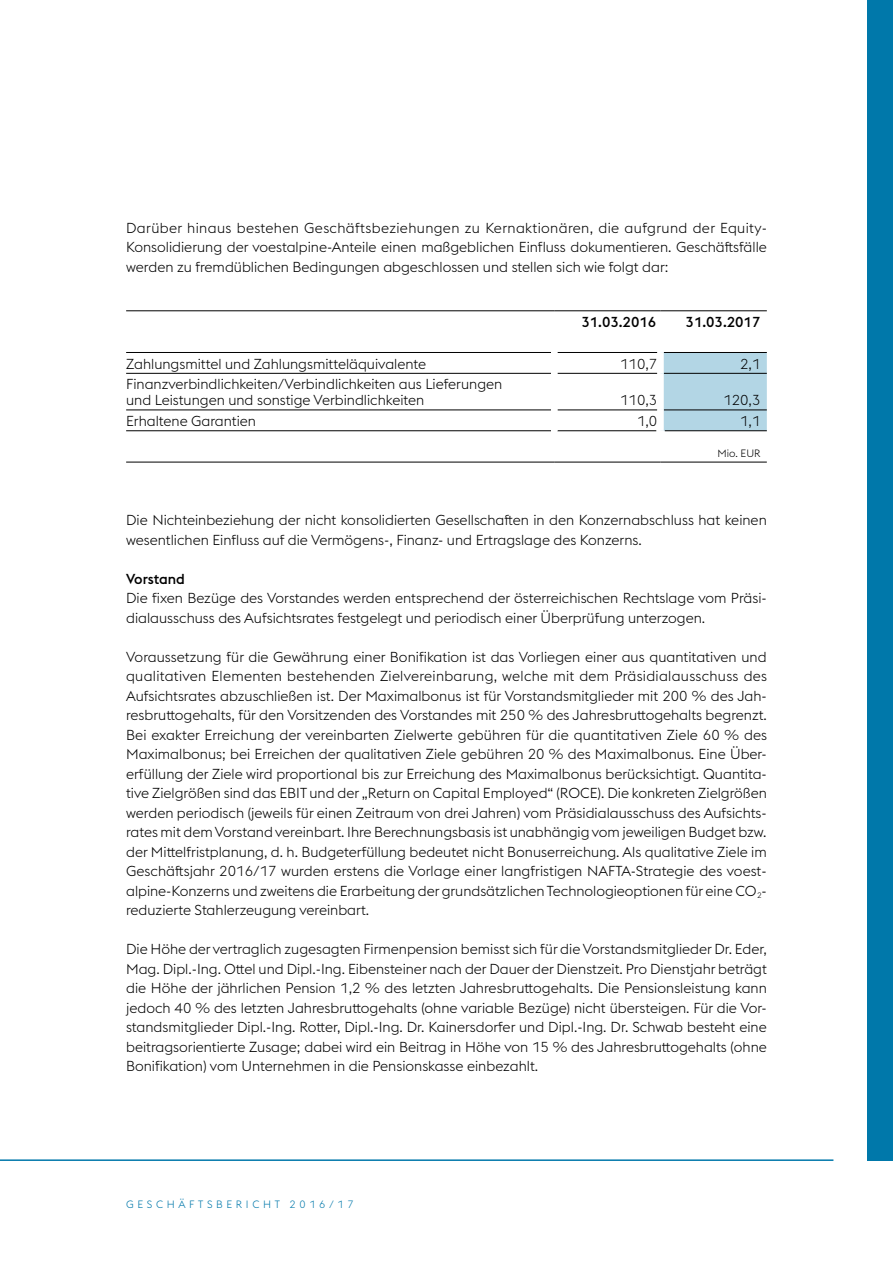
<style>
.page{position:relative;width:893px;height:1263px;background:#fff}
.page>*{position:absolute;margin:0;border:0;box-sizing:border-box;transform-origin:0 0}
.t1{font:300 14.25px/19.5px "voestalpine";color:#000}
.t2{font:500 14.25px "voestalpine";color:#000}
.t3{font:300 10.5px "voestalpine";letter-spacing:.35em;color:#0078aa}
.t4{font:300 10.5px "voestalpine";color:#000}
</style>
<div class="page">
<div style="left:867px;top:0;width:26px;height:1161px;background:#0078aa"></div>
<hr style="left:0;top:1159px;width:833px;height:2px;background:#0078aa">
<div style="left:664px;top:353px;width:103px;height:78px;background:#b3d6e5"></div>
<hr style="left:126px;top:311px;width:428px;height:1px;background:#000">
<hr style="left:554px;top:311px;width:106px;height:1px;background:#000">
<hr style="left:660px;top:311px;width:107px;height:1px;background:#000">
<hr style="left:126px;top:352px;width:425px;height:1px;background:#000">
<hr style="left:557px;top:352px;width:100px;height:1px;background:#000">
<hr style="left:664px;top:352px;width:103px;height:1px;background:#000">
<hr style="left:126px;top:373px;width:425px;height:1px;background:#000">
<hr style="left:557px;top:373px;width:100px;height:1px;background:#000">
<hr style="left:664px;top:373px;width:103px;height:1px;background:#000">
<hr style="left:126px;top:462px;width:428px;height:1px;background:#000">
<hr style="left:554px;top:462px;width:106px;height:1px;background:#000">
<hr style="left:660px;top:462px;width:107px;height:1px;background:#000">
<hr style="left:126px;top:410px;width:425px;height:1px;background:#000">
<hr style="left:557px;top:410px;width:100px;height:1px;background:#000">
<hr style="left:664px;top:410px;width:103px;height:1px;background:#000">
<hr style="left:126px;top:430px;width:425px;height:1px;background:#000">
<hr style="left:557px;top:430px;width:99px;height:1px;background:#000">
<hr style="left:665px;top:430px;width:102px;height:1px;background:#000">
<p class="t1" style="left:126px;top:218px;width:642px;text-align:justify">Darüber hinaus bestehen Geschäftsbeziehungen zu Kernaktionären, die aufgrund der Equity-Konsolidierung der voestalpine-Anteile einen maßgeblichen Einfluss dokumentieren. Geschäftsfälle werden zu fremdüblichen Bedingungen abgeschlossen und stellen sich wie folgt dar:</p>
<p class="t2" style="left:581px;top:313px;width:76px">31.03.2016</p>
<p class="t2" style="left:686px;top:313px;width:76px">31.03.2017</p>
<p class="t1" style="left:126px;top:354px;width:302px">Zahlungsmittel und Zahlungsmitteläquivalente</p>
<p class="t1" style="left:620px;top:354px;width:39px">110,7</p>
<p class="t1" style="left:740px;top:354px;width:22px">2,1</p>
<p class="t1" style="left:126px;top:377px;width:378px;line-height:15.8px">Finanzverbindlichkeiten/Verbindlichkeiten aus Lieferungen und Leistungen und sonstige Verbindlichkeiten</p>
<p class="t1" style="left:620px;top:390px;width:39px">110,3</p>
<p class="t1" style="left:723px;top:390px;width:39px">120,3</p>
<p class="t1" style="left:126px;top:411px;width:131px">Erhaltene Garantien</p>
<p class="t1" style="left:637px;top:411px;width:22px">1,0</p>
<p class="t1" style="left:740px;top:411px;width:22px">1,1</p>
<p class="t4" style="left:718px;top:448px;width:44px">Mio. EUR</p>
<p class="t1" style="left:126px;top:510px;width:642px">Die Nichteinbeziehung der nicht konsolidierten Gesellschaften in den Konzernabschluss hat keinen wesentlichen Einfluss auf die Vermögens-, Finanz- und Ertragslage des Konzerns.</p>
<p class="t2" style="left:126px;top:570px;width:60px">Vorstand</p>
<p class="t1" style="left:126px;top:588px;width:640px">Die fixen Bezüge des Vorstandes werden entsprechend der österreichischen Rechtslage vom Präsi&shy;dialausschuss des Aufsichtsrates festgelegt und periodisch einer Überprüfung unterzogen.</p>
<p class="t1" style="left:126px;top:647px;width:642px">Voraussetzung für die Gewährung einer Bonifikation ist das Vorliegen einer aus quantitativen und qualitativen Elementen bestehenden Zielvereinbarung, welche mit dem Präsidialausschuss des Aufsichtsrates abzuschließen ist. Der Maximalbonus ist für Vorstandsmitglieder mit 200 % des Jah&shy;resbruttogehalts, für den Vorsitzenden des Vorstandes mit 250 % des Jahresbruttogehalts begrenzt.<br>Bei exakter Erreichung der vereinbarten Zielwerte gebühren für die quantitativen Ziele 60 % des Maximalbonus; bei Erreichen der qualitativen Ziele gebühren 20 % des Maximalbonus. Eine Über&shy;erfüllung der Ziele wird proportional bis zur Erreichung des Maximalbonus berücksichtigt. Quantita&shy;tive Zielgrößen sind das EBIT und der „Return on Capital Employed“ (ROCE). Die konkreten Zielgrößen werden periodisch (jeweils für einen Zeitraum von drei Jahren) vom Präsidialausschuss des Aufsichts&shy;rates mit dem Vorstand vereinbart. Ihre Berechnungsbasis ist unabhängig vom jeweiligen Budget bzw. der Mittelfristplanung, d. h. Budgeterfüllung bedeutet nicht Bonuserreichung. Als qualitative Ziele im Geschäftsjahr 2016/17 wurden erstens die Vorlage einer langfristigen NAFTA-Strategie des voest&shy;alpine-Konzerns und zweitens die Erarbeitung der grundsätzlichen Technologieoptionen für eine CO<sub>2</sub>- reduzierte Stahlerzeugung vereinbart.</p>
<p class="t1" style="left:126px;top:939px;width:642px;text-align:justify">Die Höhe der vertraglich zugesagten Firmenpension bemisst sich für die Vorstandsmitglieder Dr. Eder, Mag. Dipl.-Ing. Ottel und Dipl.-Ing. Eibensteiner nach der Dauer der Dienstzeit. Pro Dienstjahr beträgt die Höhe der jährlichen Pension 1,2 % des letzten Jahresbruttogehalts. Die Pensionsleistung kann jedoch 40 % des letzten Jahresbruttogehalts (ohne variable Bezüge) nicht übersteigen. Für die Vor&shy;standsmitglieder Dipl.-Ing. Rotter, Dipl.-Ing. Dr. Kainersdorfer und Dipl.-Ing. Dr. Schwab besteht eine beitragsorientierte Zusage; dabei wird ein Beitrag in Höhe von 15 % des Jahresbruttogehalts (ohne Bonifikation) vom Unternehmen in die Pensionskasse einbezahlt.</p>
<p class="t3" style="left:126px;top:1198px;width:229px">GESCHÄFTSBERICHT 2016/17</p>
</div>
